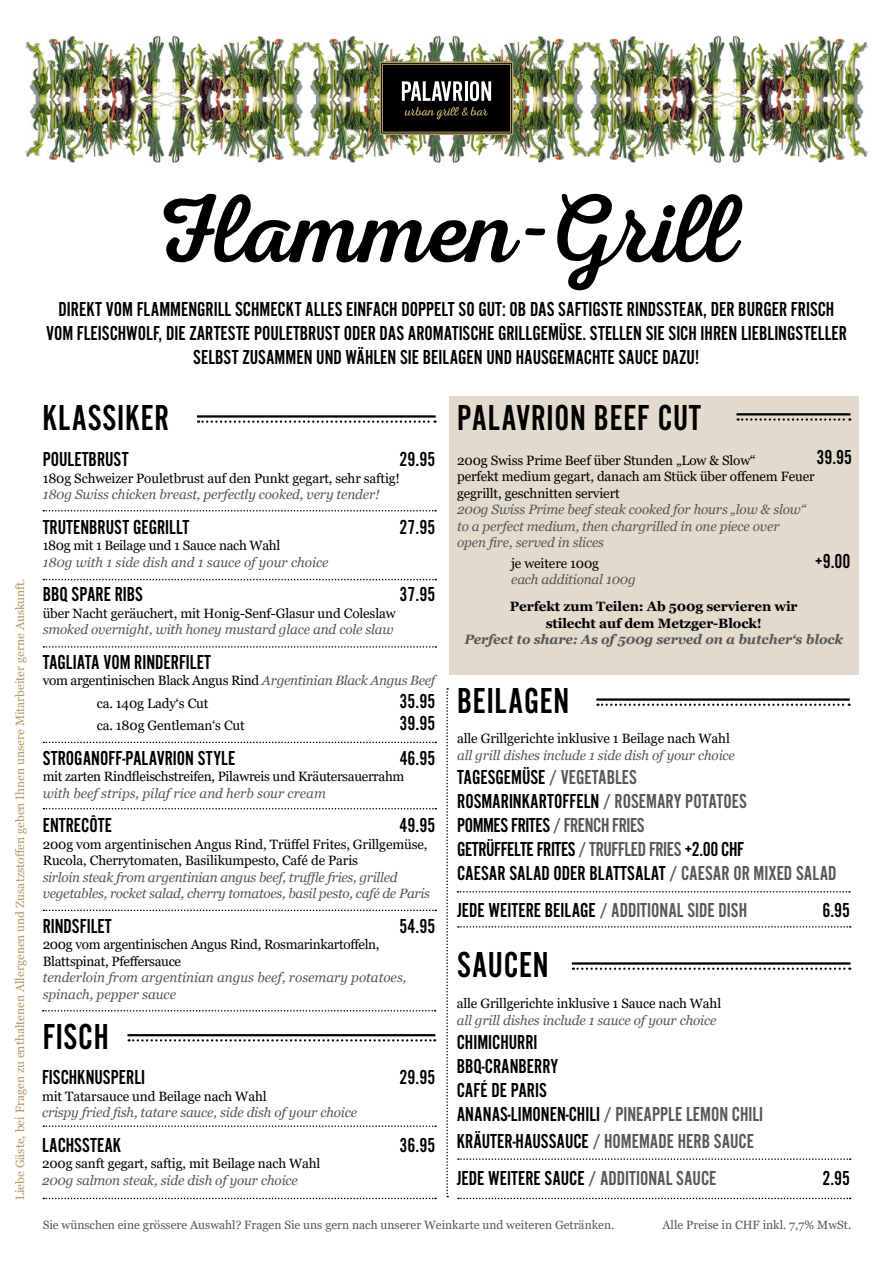
<style>
.page{position:relative;width:893px;height:1263px;background:#fff}
.page>*{position:absolute;margin:0;border:0;box-sizing:border-box;transform-origin:0 0}
.t1{font:97.5px "Nexa Rust Script R 00";color:#000}
.t2{font:37.5px "Alternate Gothic Pro No 2";letter-spacing:.02em;color:#000}
.t3{font:21px/24px "Alternate Gothic Pro No 2";color:#000}
.t4{font:21px/37.5px "Alternate Gothic Pro No 2";color:#575756}
.t5{font:13.5px/16.5px "Georgia";letter-spacing:-.01em;color:#000}
.t6{font:italic 13.5px/16.5px "Georgia";letter-spacing:-.01em;color:#575756}
.t7{font:700 13.5px/16.5px "Georgia";letter-spacing:-.01em;color:#000;text-align:center}
.t8{font:italic 700 13.5px "Georgia";letter-spacing:-.01em;color:#575756}
.t9{font:12px "Georgia";color:#575756}
.t10{font:12px "Georgia";color:#ae9a64}
.s1{font-style:italic;color:#575756}
.s2{color:#575756}
.s3{color:#000}
</style>
<div class="page">
<div style="left:449px;top:396px;width:410px;height:279px;background:#e1dacd"></div>
<img style="left:25px;top:35px;width:844px;height:129px">
<svg style="left:379px;top:61px;width:135px;height:75px;background:#322f27"></svg>
<svg style="left:198px;top:420px;width:238px;height:3px"></svg>
<hr style="left:197px;top:415px;width:239px;height:3px;background:#000">
<hr style="left:736px;top:413px;width:114px;height:2px;background:#000">
<svg style="left:738px;top:418px;width:112px;height:3px"></svg>
<svg style="left:458px;top:1198px;width:393px;height:1px"></svg>
<svg style="left:43px;top:1198px;width:393px;height:1px"></svg>
<svg style="left:458px;top:1158px;width:393px;height:2px"></svg>
<hr style="left:572px;top:962px;width:278px;height:3px;background:#000">
<svg style="left:573px;top:967px;width:277px;height:3px"></svg>
<svg style="left:446px;top:688px;width:2px;height:509px"></svg>
<hr style="left:127px;top:1034px;width:308px;height:2px;background:#000">
<svg style="left:129px;top:1039px;width:306px;height:2px"></svg>
<svg style="left:43px;top:510px;width:393px;height:1px"></svg>
<svg style="left:43px;top:646px;width:393px;height:2px"></svg>
<svg style="left:43px;top:909px;width:393px;height:2px"></svg>
<svg style="left:43px;top:742px;width:393px;height:1px"></svg>
<svg style="left:43px;top:808px;width:393px;height:1px"></svg>
<svg style="left:43px;top:1125px;width:393px;height:2px"></svg>
<svg style="left:43px;top:1010px;width:393px;height:1px"></svg>
<svg style="left:43px;top:579px;width:393px;height:1px"></svg>
<hr style="left:596px;top:698px;width:254px;height:3px;background:#000">
<svg style="left:597px;top:704px;width:253px;height:2px"></svg>
<svg style="left:457px;top:891px;width:393px;height:1px"></svg>
<svg style="left:458px;top:926px;width:393px;height:2px"></svg>
<h1 class="t1" style="left:156px;top:171px;width:582px">Flammen-Grill</h1>
<p class="t3" style="left:46px;top:297px;width:802px;text-align:center">DIREKT VOM FLAMMENGRILL SCHMECKT ALLES EINFACH DOPPELT SO GUT: OB DAS SAFTIGSTE RINDSSTEAK, DER BURGER FRISCH<br>VOM FLEISCHWOLF, DIE ZARTESTE POULETBRUST ODER DAS AROMATISCHE GRILLGEMÜSE. STELLEN SIE SICH IHREN LIEBLINGSTELLER<br>SELBST ZUSAMMEN UND WÄHLEN SIE BEILAGEN UND HAUSGEMACHTE SAUCE DAZU!</p>
<p class="t10" style="left:13px;top:1200px;width:623px;rotate:-90deg">Liebe Gäste, bei Fragen zu enthaltenen Allergenen und Zusatzstoffen geben Ihnen unsere Mitarbeiter gerne Auskunft.</p>
<h2 class="t2" style="left:43px;top:399px;width:128px">KLASSIKER</h2>
<h2 class="t2" style="left:457px;top:399px;width:245px">PALAVRION BEEF CUT</h2>
<p class="t5" style="left:457px;top:452px;width:359px">200g Swiss Prime Beef über Stunden „Low &amp; Slow“<br>perfekt medium gegart, danach am Stück über offenem Feuer gegrillt, geschnitten serviert</p>
<p class="t6" style="left:457px;top:501px;width:350px">200g Swiss Prime beef steak cooked for hours „low &amp; slow“ to a perfect medium, then chargrilled in one piece over open fire, served in slices</p>
<p class="t5" style="left:511px;top:555px;width:89px">je weitere 100g</p>
<h3 class="t3" style="left:815px;top:549px;width:37px">+9.00</h3>
<p class="t6" style="left:511px;top:571px;width:126px">each additional 100g</p>
<p class="t7" style="left:510px;top:598px;width:289px">Perfekt zum Teilen: Ab 500g servieren wir stilecht auf dem Metzger-Block!</p>
<p class="t8" style="left:464px;top:631px;width:380px">Perfect to share: As of 500g served on a butcher‘s block</p>
<h3 class="t3" style="left:816px;top:445px;width:37px">39.95</h3>
<h3 class="t3" style="left:43px;top:447px;width:87px">POULETBRUST</h3>
<h3 class="t3" style="left:400px;top:447px;width:37px">29.95</h3>
<p class="t5" style="left:43px;top:470px;width:359px">180g Schweizer Pouletbrust auf den Punkt gegart, sehr saftig!</p>
<p class="t6" style="left:43px;top:486px;width:338px">180g Swiss chicken breast, perfectly cooked, very tender!</p>
<h3 class="t3" style="left:43px;top:515px;width:148px">TRUTENBRUST GEGRILLT</h3>
<h3 class="t3" style="left:400px;top:515px;width:37px">27.95</h3>
<p class="t5" style="left:43px;top:538px;width:239px">180g mit 1 Beilage und 1 Sauce nach Wahl</p>
<p class="t6" style="left:43px;top:554px;width:287px">180g with 1 side dish and 1 sauce of your choice</p>
<h3 class="t3" style="left:43px;top:582px;width:102px">BBQ SPARE RIBS</h3>
<h3 class="t3" style="left:400px;top:582px;width:37px">37.95</h3>
<p class="t5" style="left:43px;top:605px;width:354px">über Nacht geräuchert, mit Honig-Senf-Glasur und Coleslaw</p>
<p class="t6" style="left:43px;top:621px;width:352px">smoked overnight, with honey mustard glace and cole slaw</p>
<h3 class="t3" style="left:43px;top:650px;width:170px">TAGLIATA VOM RINDERFILET</h3>
<p class="t5" style="left:97px;top:670px;width:340px;line-height:22.5px;text-indent:-54px">vom argentinischen Black Angus Rind <span class="s1">Argentinian Black Angus Beef </span>ca. 140g Lady‘s Cut</p>
<h2 class="t2" style="left:457px;top:682px;width:114px">BEILAGEN</h2>
<h3 class="t3" style="left:400px;top:689px;width:37px">35.95</h3>
<p class="t5" style="left:97px;top:718px;width:150px">ca. 180g Gentleman‘s Cut</p>
<h3 class="t3" style="left:400px;top:711px;width:37px">39.95</h3>
<h3 class="t3" style="left:43px;top:746px;width:194px">STROGANOFF-PALAVRION STYLE</h3>
<h3 class="t3" style="left:400px;top:746px;width:37px">46.95</h3>
<p class="t5" style="left:43px;top:769px;width:363px">mit zarten Rindfleischstreifen, Pilawreis und Kräutersauerrahm</p>
<p class="t6" style="left:43px;top:785px;width:285px">with beef strips, pilaf rice and herb sour cream</p>
<h3 class="t3" style="left:43px;top:813px;width:71px">ENTRECÔTE</h3>
<h3 class="t3" style="left:400px;top:813px;width:37px">49.95</h3>
<p class="t5" style="left:43px;top:836px;width:386px">200g vom argentinischen Angus Rind, Trüffel Frites, Grillgemüse,<br>Rucola, Cherrytomaten, Basilikumpesto, Café de Paris</p>
<p class="t6" style="left:43px;top:869px;width:389px">sirloin steak from argentinian angus beef, truffle fries, grilled vegetables, rocket salad, cherry tomatoes, basil pesto, café de Paris</p>
<h3 class="t3" style="left:43px;top:914px;width:70px">RINDSFILET</h3>
<h3 class="t3" style="left:400px;top:914px;width:37px">54.95</h3>
<p class="t5" style="left:43px;top:937px;width:338px">200g vom argentinischen Angus Rind, Rosmarinkartoffeln,<br>Blattspinat, Pfeffersauce</p>
<p class="t6" style="left:43px;top:969px;width:365px">tenderloin from argentinian angus beef, rosemary potatoes, spinach, pepper sauce</p>
<h2 class="t2" style="left:43px;top:1017px;width:67px">FISCH</h2>
<h3 class="t3" style="left:42px;top:1065px;width:105px">FISCHKNUSPERLI</h3>
<h3 class="t3" style="left:400px;top:1065px;width:37px">29.95</h3>
<p class="t5" style="left:42px;top:1088px;width:226px">mit Tatarsauce und Beilage nach Wahl</p>
<p class="t6" style="left:42px;top:1104px;width:317px">crispy fried fish, tatare sauce, side dish of your choice</p>
<h3 class="t3" style="left:42px;top:1133px;width:81px">LACHSSTEAK</h3>
<h3 class="t3" style="left:400px;top:1133px;width:37px">36.95</h3>
<p class="t5" style="left:42px;top:1156px;width:280px">200g sanft gegart, saftig, mit Beilage nach Wahl</p>
<p class="t6" style="left:42px;top:1172px;width:257px">200g salmon steak, side dish of your choice</p>
<p class="t5" style="left:457px;top:731px;width:274px">alle Grillgerichte inklusive 1 Beilage nach Wahl</p>
<p class="t6" style="left:457px;top:747px;width:279px">all grill dishes include 1 side dish of your choice</p>
<h3 class="t3" style="left:457px;top:765px;width:381px">TAGESGEMÜSE <span class="s2">/ VEGETABLES<br></span>ROSMARINKARTOFFELN <span class="s2">/ ROSEMARY POTATOES<br></span>POMMES FRITES <span class="s2">/ FRENCH FRIES<br></span>GETRÜFFELTE FRITES <span class="s2">/ TRUFFLED FRIES</span> +2.00 CHF<br>CAESAR SALAD ODER BLATTSALAT <span class="s2">/ CAESAR OR MIXED SALAD</span></h3>
<h3 class="t4" style="left:457px;top:892px;width:291px"><span class="s3">JEDE WEITERE BEILAGE</span> / ADDITIONAL SIDE DISH</h3>
<h3 class="t3" style="left:822px;top:898px;width:29px">6.95</h3>
<h2 class="t2" style="left:457px;top:946px;width:93px">SAUCEN</h2>
<p class="t5" style="left:457px;top:996px;width:266px">alle Grillgerichte inklusive 1 Sauce nach Wahl</p>
<p class="t6" style="left:457px;top:1012px;width:261px">all grill dishes include 1 sauce of your choice</p>
<h3 class="t3" style="left:457px;top:1030px;width:308px">CHIMICHURRI<br>BBQ-CRANBERRY<br>CAFÉ DE PARIS<br>ANANAS-LIMONEN-CHILI <span class="s2">/ PINEAPPLE LEMON CHILI</span></h3>
<h3 class="t4" style="left:457px;top:1122px;width:299px"><span class="s3">KRÄUTER-HAUSSAUCE</span> / HOMEMADE HERB SAUCE<br><span class="s3">JEDE WEITERE SAUCE</span> / ADDITIONAL SAUCE</h3>
<h3 class="t3" style="left:822px;top:1166px;width:29px">2.95</h3>
<p class="t9" style="left:43px;top:1217px;width:573px">Sie wünschen eine grössere Auswahl? Fragen Sie uns gern nach unserer Weinkarte und weiteren Getränken.</p>
<p class="t9" style="left:663px;top:1217px;width:190px">Alle Preise in CHF inkl. 7,7% MwSt.</p>
</div>
